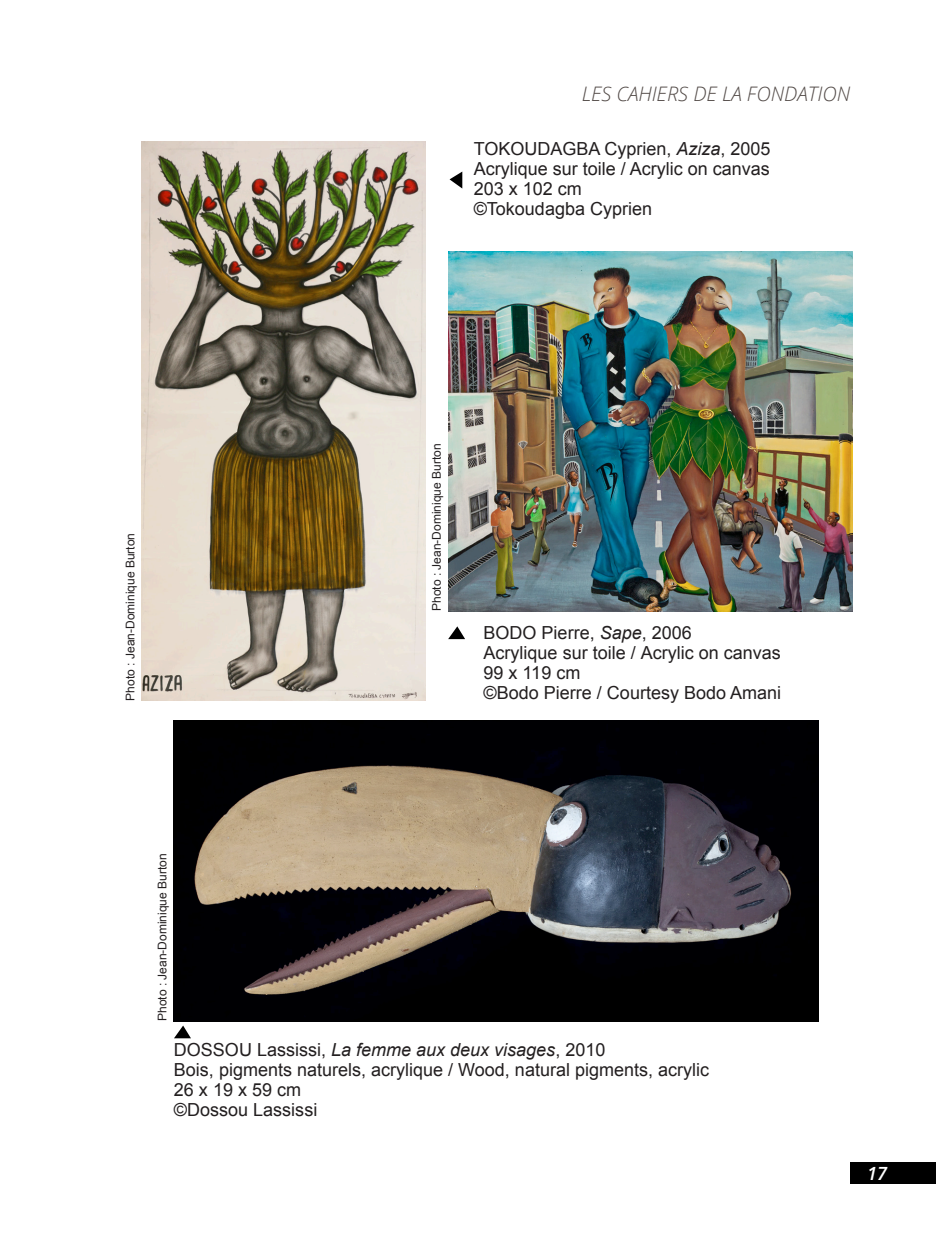
<style>
.page{position:relative;width:936px;height:1259px;background:#fff}
.page>*{position:absolute;margin:0;border:0;box-sizing:border-box;transform-origin:0 0}
.t1{font:italic 300 20px "Open Sans";color:#524a47}
.t2{font:italic 600 18.2px "Open Sans";color:#fff}
.t3{font:18px/20px "Arial";color:#231f20}
.t4{font:12px "Arial";color:#231f20}
.s1{font-style:italic}
</style>
<div class="page">
<img style="left:142px;top:142px;width:283px;height:558px">
<img style="left:448px;top:252px;width:404px;height:359px">
<img style="left:174px;top:721px;width:644px;height:300px">
<svg style="left:449px;top:171px;width:13px;height:18px"></svg>
<svg style="left:448px;top:626px;width:17px;height:13px"></svg>
<svg style="left:174px;top:1025px;width:17px;height:13px"></svg>
<div style="left:850px;top:1162px;width:85px;height:22px;background:#000"></div>
<p class="t1" style="left:582px;top:80px;width:270px">LES CAHIERS DE LA FONDATION</p>
<p class="t3" style="left:473px;top:139px;width:298px">TOKOUDAGBA Cyprien, <span class="s1">Aziza</span>, 2005<br>Acrylique sur toile / Acrylic on canvas<br>203 x 102 cm<br>©Tokoudagba Cyprien</p>
<p class="t4" style="left:122px;top:700px;width:169px;rotate:-90deg">Photo : Jean-Dominique Burton</p>
<p class="t4" style="left:428px;top:611px;width:169px;rotate:-90deg">Photo : Jean-Dominique Burton</p>
<p class="t3" style="left:483px;top:623px;width:299px">BODO Pierre, <span class="s1">Sape</span>, 2006<br>Acrylique sur toile / Acrylic on canvas<br>99 x 119 cm<br>©Bodo Pierre / Courtesy Bodo Amani</p>
<p class="t4" style="left:154px;top:1021px;width:169px;rotate:-90deg">Photo : Jean-Dominique Burton</p>
<p class="t3" style="left:174px;top:1039px;width:536px">DOSSOU Lassissi, <span class="s1">La femme aux deux visages</span>, 2010<br>Bois, pigments naturels, acrylique / Wood, natural pigments, acrylic 26 x 19 x 59 cm<br>©Dossou Lassissi</p>
<p class="t2" style="left:867px;top:1161px;width:22px">17</p>
</div>
